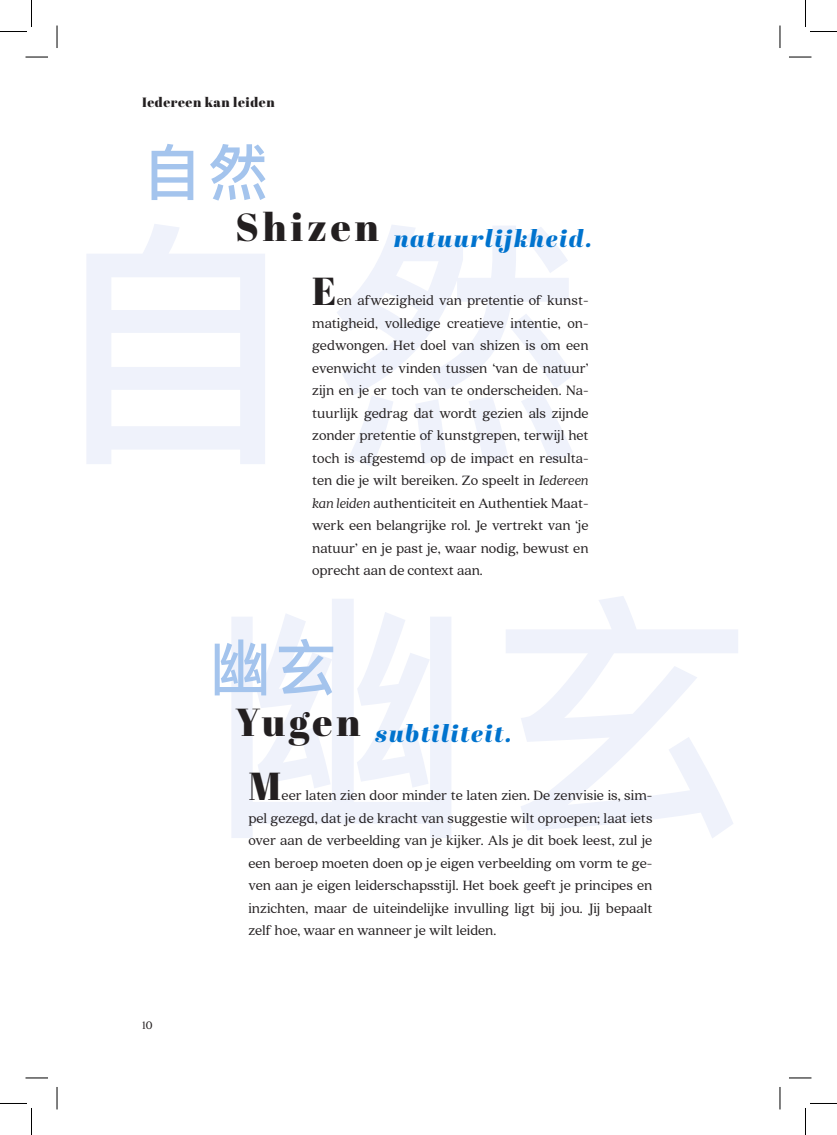
<style>
.page{position:relative;width:837px;height:1135px;background:#fff}
.page>*{position:absolute;margin:0;border:0;box-sizing:border-box;transform-origin:0 0}
.t1{font:500 60.75px "Ping Fang HK";color:#a4c4ed}
.t2{font:39px "Abril Fatface";color:#231f20}
.t3{font:italic 24px "Abril Fatface";letter-spacing:.06em;color:#0073ce}
.t4{font:15px/22.5px "Quincy CF";color:#231f20;text-align:justify}
.t5{font:13.5px "Abril Fatface";letter-spacing:.04em;color:#231f20}
.t6{font:12px "Quincy CF";color:#231f20}
.s1{font-style:italic}
</style>
<div class="page">
<svg style="left:232px;top:596px;width:506px;height:242px"></svg>
<svg style="left:87px;top:224px;width:486px;height:242px"></svg>
<svg style="left:26px;top:57px;width:22px;height:1px"></svg>
<svg style="left:789px;top:57px;width:22px;height:1px"></svg>
<svg style="left:26px;top:1077px;width:22px;height:1px"></svg>
<svg style="left:789px;top:1077px;width:22px;height:1px"></svg>
<svg style="left:57px;top:26px;width:1px;height:22px"></svg>
<svg style="left:57px;top:1087px;width:1px;height:22px"></svg>
<svg style="left:780px;top:26px;width:1px;height:22px"></svg>
<svg style="left:780px;top:1087px;width:1px;height:22px"></svg>
<svg style="left:0;top:0;width:32px;height:32px"></svg>
<svg style="left:0;top:1103px;width:32px;height:31px"></svg>
<svg style="left:805px;top:0;width:32px;height:32px"></svg>
<svg style="left:805px;top:1103px;width:32px;height:31px"></svg>
<p class="t5" style="left:142px;top:93px;width:134px">Iedereen kan leiden</p>
<h1 class="t1" style="left:142px;top:135px;width:128px">自然</h1>
<h3 class="t3" style="left:236px;top:221px;width:358px"><sup>Shizen</sup> natuurlijkheid.</h3>
<h2 class="t2" style="left:312px;top:264px;width:26px">E</h2>
<p class="t4" style="left:312px;top:289px;width:278px;text-indent:25px">en afwezigheid van pretentie of kunst&shy;matigheid, volledige creatieve intentie, on&shy;gedwongen. Het doel van shizen is om een evenwicht te vinden tussen ‘van de natuur’ zijn en je er toch van te onderscheiden. Na&shy;tuurlijk gedrag dat wordt gezien als zijnde zonder pretentie of kunstgrepen, terwijl het toch is afgestemd op de impact en resulta&shy;ten die je wilt bereiken. Zo speelt in <span class="s1">Iedereen kan leiden</span> authenticiteit en Authentiek Maat&shy;werk een belangrijke rol. Je vertrekt van ‘je natuur’ en je past je, waar nodig, bewust en oprecht aan de context aan.</p>
<p class="t6" style="left:142px;top:1018px;width:12px">10</p>
<h1 class="t1" style="left:210px;top:630px;width:128px">幽玄</h1>
<h3 class="t3" style="left:236px;top:716px;width:278px"><sup>Yugen</sup> subtiliteit.</h3>
<h2 class="t2" style="left:248px;top:759px;width:34px">M</h2>
<p class="t4" style="left:248px;top:784px;width:405px;text-indent:33px">eer laten zien door minder te laten zien. De zenvisie is, sim&shy;pel gezegd, dat je de kracht van suggestie wilt oproepen; laat iets over aan de verbeelding van je kijker. Als je dit boek leest, zul je een beroep moeten doen op je eigen verbeelding om vorm te ge&shy;ven aan je eigen leiderschapsstijl. Het boek geeft je principes en inzichten, maar de uiteindelijke invulling ligt bij jou. Jij bepaalt zelf hoe, waar en wanneer je wilt leiden.</p>
</div>
